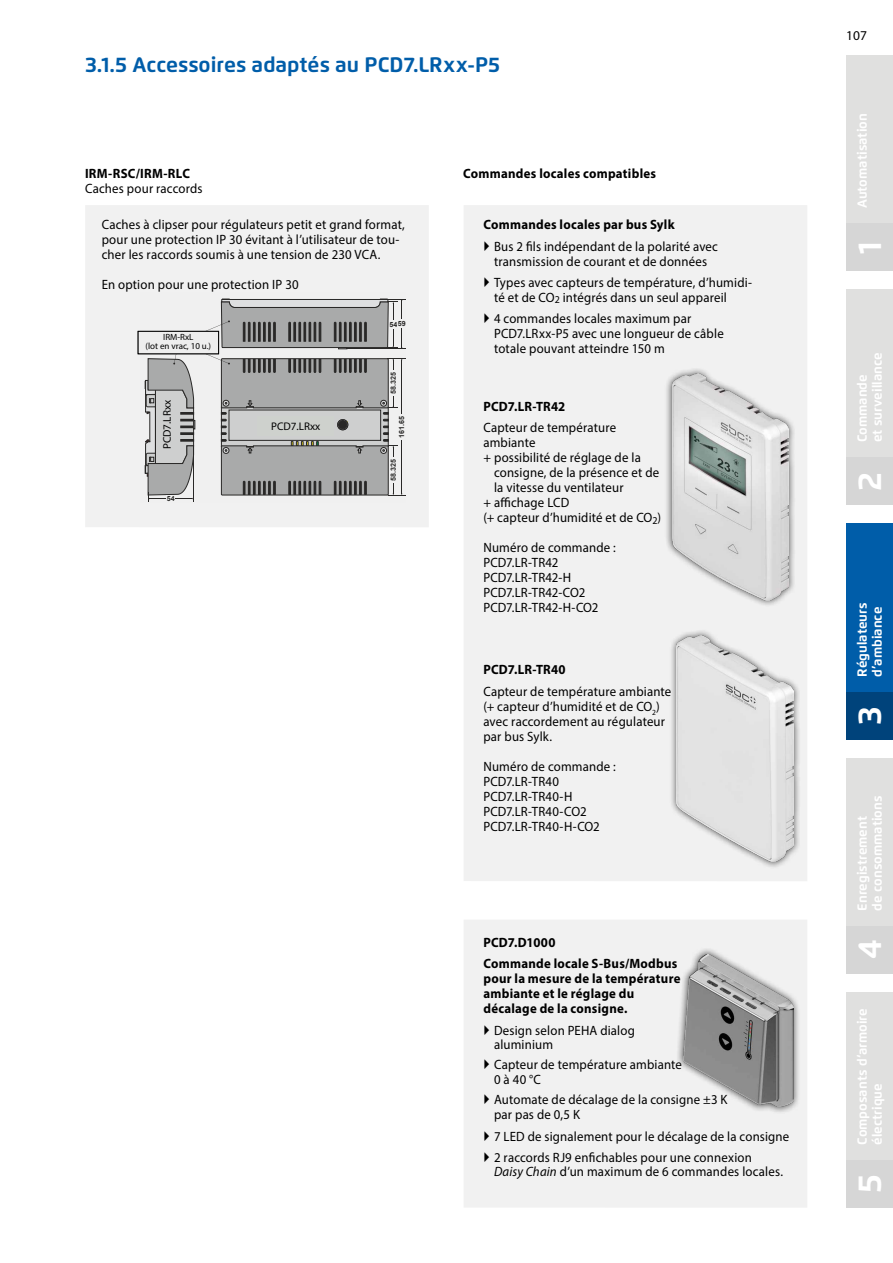
<style>
.page{position:relative;width:893px;height:1263px;background:#fff}
.page>*{position:absolute;margin:0;border:0;box-sizing:border-box;transform-origin:0 0}
.t1{font:700 33px "Flexo";color:#fff}
.Headline_Flexo_x_x_x{font:700 21px "Flexo";color:#005da9}
.Grundtext__regular_9{font:13.5px/15px "Myriad Pro";letter-spacing:.01em;color:#000;scale:.95 1}
.Grundtext__bold__9_1{font:700 13.5px/15px "Myriad Pro";letter-spacing:.02em;color:#000;scale:.95 1}
.Grundtext__regular_9-2{font:13.5px "Myriad Pro";letter-spacing:.01em;color:#000}
.t2{font:700 13.2px/15px "Flexo";color:#fff}
.Legende_7_5_pt_links{font:11.1px "Myriad Pro";color:#000}
.t3{font:700 10.65px "Arial Narrow";color:#2c2b2a}
.Legende_7_5_pt_links-2{font:9px "Myriad Pro";color:#000}
.t4{font:700 7.2px/7.9px "Arial";color:#2c2b2a;text-align:center}
.s1{font-style:italic}
</style>
<div class="page">
<div style="left:846px;top:55px;width:47px;height:216px;background:#e0e0df"></div>
<div style="left:846px;top:223px;width:47px;height:48px;background:#d6d6d6"></div>
<div style="left:846px;top:289px;width:47px;height:216px;background:#e0e0df"></div>
<div style="left:846px;top:458px;width:47px;height:47px;background:#d6d6d6"></div>
<div style="left:846px;top:524px;width:47px;height:215px;background:#005da9"></div>
<div style="left:846px;top:692px;width:47px;height:47px;background:#00437b"></div>
<div style="left:846px;top:758px;width:47px;height:215px;background:#e0e0df"></div>
<div style="left:846px;top:926px;width:47px;height:47px;background:#d6d6d6"></div>
<div style="left:846px;top:992px;width:47px;height:216px;background:#e0e0df"></div>
<div style="left:846px;top:1160px;width:47px;height:48px;background:#d6d6d6"></div>
<div style="left:85px;top:205px;width:344px;height:322px;background:#eee"></div>
<svg style="left:140px;top:299px;width:266px;height:203px"></svg>
<div style="left:464px;top:919px;width:343px;height:289px;background:#eee"></div>
<div style="left:464px;top:205px;width:343px;height:676px;background:#eee"></div>
<div style="left:664px;top:367px;width:133px;height:240px;background:#000;opacity:.75"></div>
<img style="left:672px;top:374px;width:117px;height:226px">
<div style="left:669px;top:629px;width:132px;height:240px;background:#000;opacity:.75"></div>
<img style="left:676px;top:636px;width:117px;height:226px">
<div style="left:676px;top:947px;width:125px;height:167px;background:#000;opacity:.75"></div>
<img style="left:683px;top:954px;width:110px;height:153px">
<div style="left:257px;top:416px;width:77px;height:20px;background:#ced1cd"></div>
<div style="left:138px;top:331px;width:81px;height:23px;background:#eee"></div>
<div style="left:138px;top:331px;width:81px;height:23px;border:1px solid #000"></div>
<p class="Headline_Flexo_x_x_x" style="left:85px;top:52px;width:417px">3.1.5 Accessoires adaptés au PCD7.LRxx-P5</p>
<p class="Grundtext__bold__9_1" style="left:85px;top:166px;width:112px">IRM-RSC/IRM-RLC</p>
<p class="Grundtext__regular_9" style="left:85px;top:181px;width:125px">Caches pour raccords</p>
<p class="Grundtext__regular_9" style="left:102px;top:217px;width:321px">Caches à clipser pour régulateurs petit et grand format, pour une protection IP 30 évitant à l’utilisateur de tou&shy;cher les raccords soumis à une tension de 230 VCA.</p>
<p class="Grundtext__regular_9" style="left:102px;top:277px;width:209px">En option pour une protection IP 30</p>
<p class="Legende_7_5_pt_links-2" style="left:163px;top:331px;width:32px">IRM-RxL</p>
<p class="Legende_7_5_pt_links-2" style="left:146px;top:340px;width:67px">(lot en vrac, 10 u.)</p>
<p class="t4" style="left:141px;top:334px;width:76px">IRM-RLC<br>(BULK PACK, 10 pcs.)</p>
<p class="Legende_7_5_pt_links-2" style="left:140px;top:340px;width:77px">(BULK PACK, 10 pcs.)</p>
<p class="Legende_7_5_pt_links" style="left:160px;top:449px;width:51px;rotate:-90deg">PCD7.LRxx</p>
<p class="t4" style="left:167px;top:495px;width:9px">54</p>
<p class="t3" style="left:281px;top:419px;width:49px">PCD7.LRLx</p>
<p class="Legende_7_5_pt_links" style="left:271px;top:420px;width:51px">PCD7.LRxx</p>
<p class="t4" style="left:398px;top:320px;width:9px">59</p>
<p class="t4" style="left:389px;top:321px;width:9px">54</p>
<p class="t4" style="left:390px;top:394px;width:23px;rotate:-90deg">58.325</p>
<p class="t4" style="left:398px;top:438px;width:23px;rotate:-90deg">161.65</p>
<p class="t4" style="left:390px;top:481px;width:23px;rotate:-90deg">58.325</p>
<p class="Grundtext__bold__9_1" style="left:463px;top:166px;width:205px">Commandes locales compatibles</p>
<p class="Grundtext__bold__9_1" style="left:483px;top:217px;width:203px">Commandes locales par bus Sylk</p>
<p class="Grundtext__regular_9" style="left:494px;top:238px;width:237px">Bus 2 fils indépendant de la polarité avec transmission de courant et de données</p>
<p class="Grundtext__regular_9" style="left:494px;top:275px;width:273px">Types avec capteurs de température, d’humidi&shy;té et de CO<sub>2</sub> intégrés dans un seul appareil</p>
<p class="Grundtext__regular_9" style="left:494px;top:311px;width:243px">4 commandes locales maximum par<br>PCD7.LRxx-P5 avec une longueur de câble totale pouvant atteindre 150 m</p>
<p class="Grundtext__bold__9_1" style="left:483px;top:398px;width:88px">PCD7.LR-TR42</p>
<p class="Grundtext__regular_9" style="left:483px;top:420px;width:141px">Capteur de température</p>
<p class="Grundtext__regular_9" style="left:483px;top:435px;width:56px">ambiante</p>
<p class="Grundtext__regular_9" style="left:483px;top:450px;width:167px">+ possibilité de réglage de la</p>
<p class="Grundtext__regular_9" style="left:494px;top:465px;width:175px">consigne, de la présence et de</p>
<p class="Grundtext__regular_9" style="left:494px;top:480px;width:138px">la vitesse du ventilateur</p>
<p class="Grundtext__regular_9" style="left:483px;top:495px;width:189px">+ affichage LCD<br>(+ capteur d’humidité et de CO<sub>2</sub>)</p>
<p class="Grundtext__regular_9" style="left:483px;top:540px;width:141px">Numéro de commande :<br>PCD7.LR-TR42</p>
<p class="Grundtext__regular_9" style="left:483px;top:570px;width:94px">PCD7.LR-TR42-H</p>
<p class="Grundtext__regular_9" style="left:483px;top:585px;width:109px">PCD7.LR-TR42-CO2</p>
<p class="Grundtext__regular_9" style="left:483px;top:600px;width:123px">PCD7.LR-TR42-H-CO2</p>
<p class="Grundtext__bold__9_1" style="left:483px;top:662px;width:88px">PCD7.LR-TR40</p>
<p class="Grundtext__regular_9" style="left:483px;top:683px;width:199px">Capteur de température ambiante (+ capteur d’humidité et de CO<sub>2</sub>) avec raccordement au régulateur par bus Sylk.</p>
<p class="Grundtext__regular_9" style="left:483px;top:758px;width:141px">Numéro de commande :<br>PCD7.LR-TR40</p>
<p class="Grundtext__regular_9" style="left:483px;top:788px;width:95px">PCD7.LR-TR40-H</p>
<p class="Grundtext__regular_9" style="left:483px;top:803px;width:110px">PCD7.LR-TR40-CO2</p>
<p class="Grundtext__regular_9" style="left:483px;top:818px;width:124px">PCD7.LR-TR40-H-CO2</p>
<p class="Grundtext__bold__9_1" style="left:483px;top:934px;width:77px">PCD7.D1000</p>
<p class="Grundtext__bold__9_1" style="left:483px;top:956px;width:209px">Commande locale S-Bus/Modbus pour la mesure de la température ambiante et le réglage du décalage de la consigne.</p>
<p class="Grundtext__regular_9" style="left:494px;top:1023px;width:150px;line-height:14.2px">Design selon PEHA dialog aluminium</p>
<p class="Grundtext__regular_9" style="left:494px;top:1057px;width:199px;line-height:14.2px">Capteur de température ambiante<br>0 à 40 °C</p>
<p class="Grundtext__regular_9" style="left:494px;top:1092px;width:247px;line-height:14.2px">Automate de décalage de la consigne ±3 K par pas de 0,5 K</p>
<p class="Grundtext__regular_9" style="left:494px;top:1129px;width:312px">7 LED de signalement pour le décalage de la consigne</p>
<p class="Grundtext__regular_9" style="left:494px;top:1150px;width:306px;line-height:14.2px">2 raccords RJ9 enfichables pour une connexion<br><span class="s1">Daisy Chain</span> d’un maximum de 6 commandes locales.</p>
<p class="Grundtext__regular_9-2" style="left:846px;top:27px;width:22px">107</p>
<p class="t2" style="left:855px;top:208px;width:96px;rotate:-90deg">Automatisation</p>
<h1 class="t1" style="left:850px;top:254px;width:14px;rotate:-90deg">1</h1>
<p class="t2" style="left:855px;top:442px;width:91px;rotate:-90deg">Commande<br>et surveillance</p>
<h1 class="t1" style="left:850px;top:491px;width:20px;rotate:-90deg">2</h1>
<p class="t2" style="left:855px;top:676px;width:75px;rotate:-90deg">Régulateurs d’ambiance</p>
<h1 class="t1" style="left:850px;top:725px;width:20px;rotate:-90deg">3</h1>
<p class="t2" style="left:855px;top:911px;width:116px;rotate:-90deg">Enregistrement<br>de consommations</p>
<h1 class="t1" style="left:850px;top:959px;width:21px;rotate:-90deg">4</h1>
<p class="t2" style="left:855px;top:1145px;width:138px;rotate:-90deg">Composants d‘armoire électrique</p>
<h1 class="t1" style="left:850px;top:1193px;width:20px;rotate:-90deg">5</h1>
</div>
